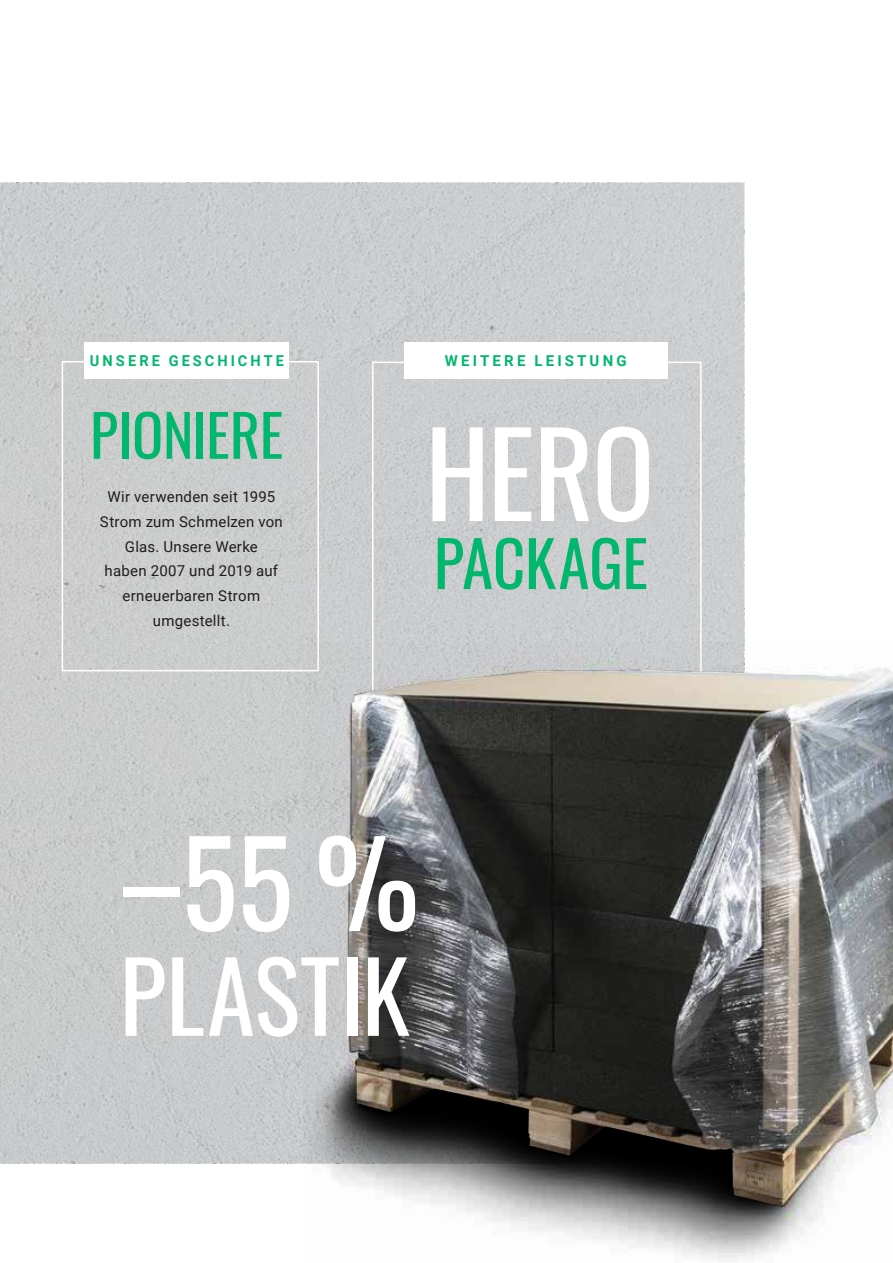
<style>
.page{position:relative;width:893px;height:1263px;background:#fff}
.page>*{position:absolute;margin:0;border:0;box-sizing:border-box;transform-origin:0 0}
.t1{font:117.15px "Oswald";color:#fff}
.t2{font:115.65px "Oswald";color:#fff}
.t3{font:96.9px "Oswald";color:#fff}
.t4{font:63px "Oswald";letter-spacing:-.005em;color:#00b76d}
.t5{font:57.75px "Oswald";letter-spacing:-.005em;color:#00b76d}
.t6{font:15px/24.9px "Roboto";letter-spacing:.02em;color:#1d1d1b;text-align:center}
.t7{font:700 15px "Roboto";letter-spacing:.21em;color:#00b76d}
</style>
<div class="page">
<div style="left:0;top:183px;width:744px;height:980px;background:#cbcccd"></div>
<div style="left:62px;top:361px;width:257px;height:310px;border:2px solid #fff"></div>
<div style="left:85px;top:342px;width:204px;height:37px;background:#fff"></div>
<div style="left:404px;top:342px;width:264px;height:37px;background:#fff"></div>
<img style="left:304px;top:642px;width:577px;height:620px">
<img style="left:349px;top:668px;width:544px;height:538px">
<p class="t7" style="left:90px;top:350px;width:196px">UNSERE GESCHICHTE</p>
<h3 class="t5" style="left:90px;top:384px;width:195px">PIONIERE</h3>
<p class="t6" style="left:100px;top:484px;width:185px">Wir verwenden seit 1995<br>Strom zum Schmelzen von<br>Glas. Unsere Werke<br>haben 2007 und 2019 auf erneuerbaren Strom umgestellt.</p>
<p class="t7" style="left:445px;top:350px;width:183px">WEITERE LEISTUNG</p>
<h2 class="t2" style="left:425px;top:371px;width:231px">HERO</h2>
<h3 class="t4" style="left:434px;top:507px;width:216px">PACKAGE</h3>
<h1 class="t1" style="left:182px;top:779px;width:239px">55%</h1>
<h3 class="t3" style="left:119px;top:910px;width:292px">PLASTIK</h3>
<h1 class="t1" style="left:122px;top:769px;width:59px">–</h1>
</div>
